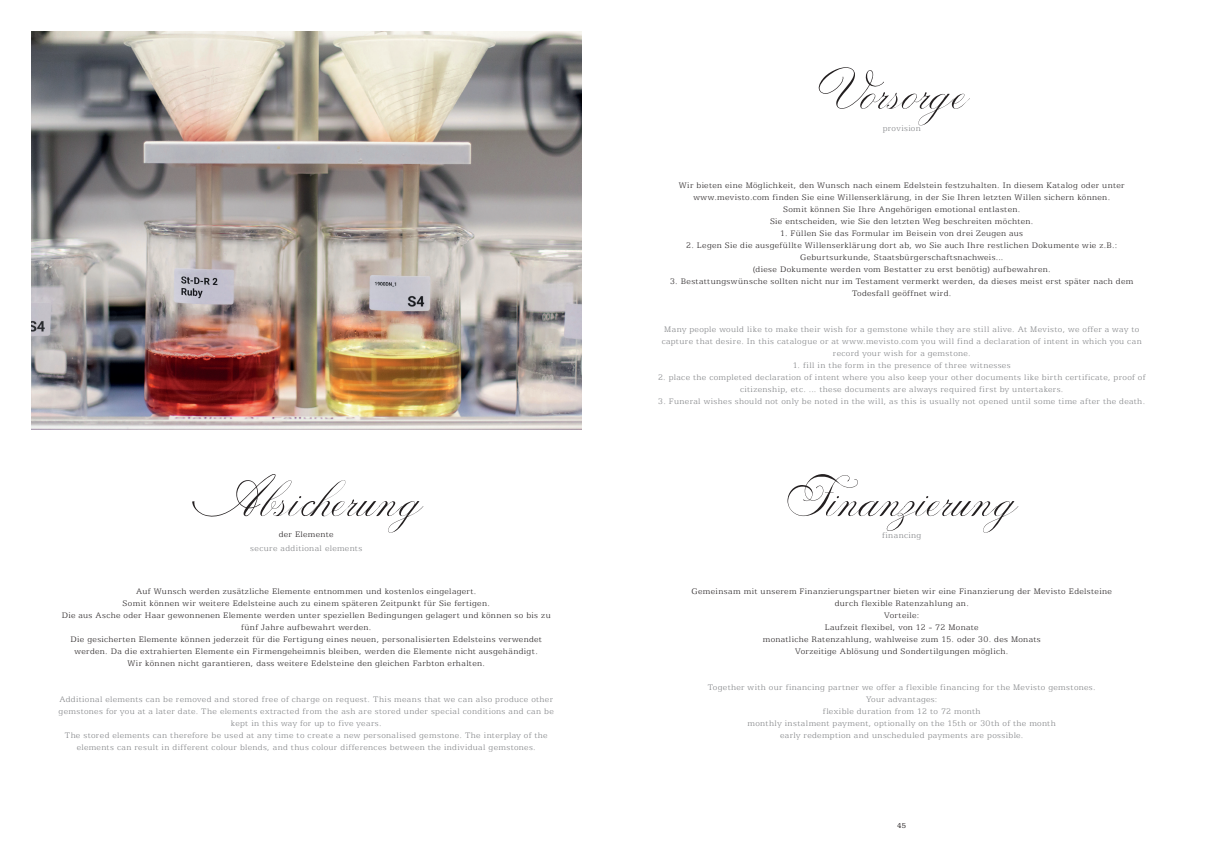
<style>
.page{position:relative;width:1208px;height:859px;background:#fff}
.page>*{position:absolute;margin:0;border:0;box-sizing:border-box;transform-origin:0 0}
.t1{font:60px "Penabico";letter-spacing:-.01em;color:#231f20}
.t2{font:300 9px/12px "Egyptian 505 BT";letter-spacing:.03em;color:#231f20;text-align:center}
.t3{font:300 9px/12px "Egyptian 505 BT";letter-spacing:.04em;color:#808285;text-align:center}
.t4{font:8px "Egyptian 505 BT";color:#231f20}
</style>
<div class="page">
<img style="left:31px;top:31px;width:550px;height:398px">
<h1 class="t1" style="left:191px;top:460px;width:231px">Absicherung</h1>
<p class="t2" style="left:279px;top:528px;width:56px">der Elemente</p>
<p class="t3" style="left:250px;top:542px;width:113px">secure additional elements</p>
<p class="t2" style="left:62px;top:585px;width:490px">Auf Wunsch werden zusätzliche Elemente entnommen und kostenlos eingelagert.<br>Somit können wir weitere Edelsteine auch zu einem späteren Zeitpunkt für Sie fertigen.<br>Die aus Asche oder Haar gewonnenen Elemente werden unter speziellen Bedingungen gelagert und können so bis zu fünf Jahre aufbewahrt werden.<br>Die gesicherten Elemente können jederzeit für die Fertigung eines neuen, personalisierten Edelsteins verwendet werden. Da die extrahierten Elemente ein Firmengeheimnis bleiben, werden die Elemente nicht ausgehändigt.<br>Wir können nicht garantieren, dass weitere Edelsteine den gleichen Farbton erhalten.</p>
<p class="t3" style="left:59px;top:693px;width:497px">Additional elements can be removed and stored free of charge on request. This means that we can also produce other gemstones for you at a later date. The elements extracted from the ash are stored under special conditions and can be kept in this way for up to five years.<br>The stored elements can therefore be used at any time to create a new personalised gemstone. The interplay of the elements can result in different colour blends, and thus colour differences between the individual gemstones.</p>
<h1 class="t1" style="left:836px;top:53px;width:133px">Vorsorge</h1>
<p class="t3" style="left:882px;top:122px;width:40px">provision</p>
<p class="t2" style="left:679px;top:179px;width:447px">Wir bieten eine Möglichkeit, den Wunsch nach einem Edelstein festzuhalten. In diesem Katalog oder unter www.mevisto.com finden Sie eine Willenserklärung, in der Sie Ihren letzten Willen sichern können.<br>Somit können Sie Ihre Angehörigen emotional entlasten.<br>Sie entscheiden, wie Sie den letzten Weg beschreiten möchten.</p>
<p class="t2" style="left:780px;top:227px;width:244px">1. Füllen Sie das Formular im Beisein von drei Zeugen aus</p>
<p class="t2" style="left:686px;top:239px;width:432px">2. Legen Sie die ausgefüllte Willenserklärung dort ab, wo Sie auch Ihre restlichen Dokumente wie z.B.:<br>Geburtsurkunde, Staatsbürgerschaftsnachweis...<br>(diese Dokumente werden vom Bestatter zu erst benötig) aufbewahren.</p>
<p class="t2" style="left:670px;top:275px;width:464px">3. Bestattungswünsche sollten nicht nur im Testament vermerkt werden, da dieses meist erst später nach dem<br>Todesfall geöffnet wird.</p>
<p class="t3" style="left:661px;top:323px;width:481px">Many people would like to make their wish for a gemstone while they are still alive. At Mevisto, we offer a way to capture that desire. In this catalogue or at www.mevisto.com you will find a declaration of intent in which you can record your wish for a gemstone.</p>
<p class="t3" style="left:792px;top:359px;width:219px">1. fill in the form in the presence of three witnesses</p>
<p class="t3" style="left:658px;top:371px;width:489px">2. place the completed declaration of intent where you also keep your other documents like birth certificate, proof of citizenship, etc. ... these documents are always required first by untertakers.</p>
<p class="t3" style="left:658px;top:395px;width:488px">3. Funeral wishes should not only be noted in the will, as this is usually not opened until some time after the death.</p>
<h1 class="t1" style="left:787px;top:460px;width:230px">Finanzierung</h1>
<p class="t3" style="left:882px;top:529px;width:41px">financing</p>
<p class="t2" style="left:691px;top:585px;width:422px">Gemeinsam mit unserem Finanzierungspartner bieten wir eine Finanzierung der Mevisto Edelsteine durch flexible Ratenzahlung an.<br>Vorteile:<br>Laufzeit flexibel, von 12 - 72 Monate<br>monatliche Ratenzahlung, wahlweise zum 15. oder 30. des Monats<br>Vorzeitige Ablösung und Sondertilgungen möglich.</p>
<p class="t3" style="left:708px;top:681px;width:389px">Together with our financing partner we offer a flexible financing for the Mevisto gemstones.<br>Your advantages:<br>flexible duration from 12 to 72 month<br>monthly instalment payment, optionally on the 15th or 30th of the month<br>early redemption and unscheduled payments are possible.</p>
<p class="t4" style="left:897px;top:821px;width:11px">45</p>
</div>
